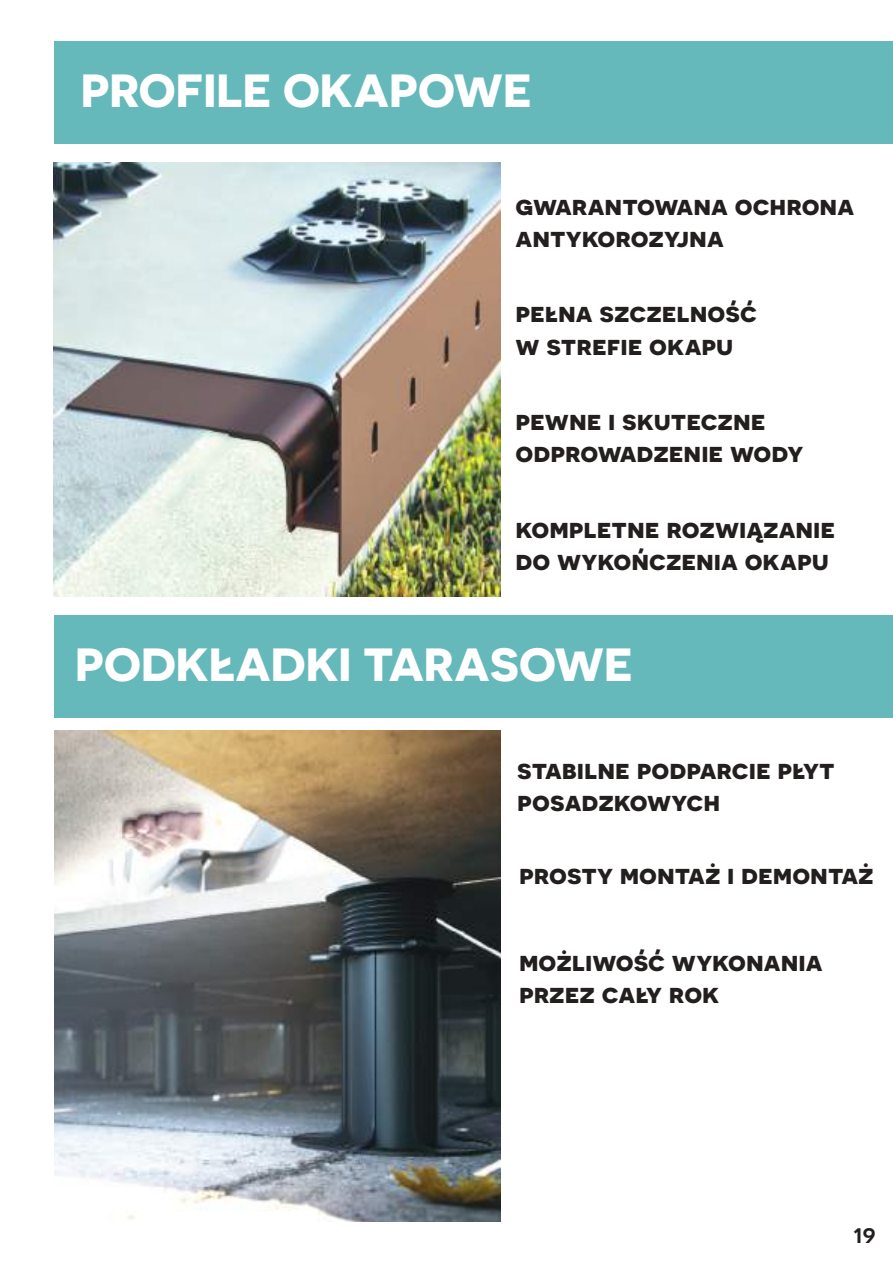
<style>
.page{position:relative;width:893px;height:1263px;background:#fff}
.page>*{position:absolute;margin:0;border:0;box-sizing:border-box;transform-origin:0 0}
.t1{font:700 46.5px "Novecentosanswide";color:#fff}
.t2{font:700 27px/32.4px "Novecentosanswide";color:#241f1f}
.t3{font:600 21px "Novecentosanswide";color:#241f1f}
</style>
<div class="page">
<img style="left:54px;top:162px;width:446px;height:435px">
<img style="left:54px;top:730px;width:446px;height:492px">
<div style="left:54px;top:41px;width:839px;height:102px;background:#66b9ba"></div>
<div style="left:54px;top:615px;width:839px;height:103px;background:#66b9ba"></div>
<h1 class="t1" style="left:81px;top:61px;width:452px">PROFILE OKAPOWE</h1>
<p class="t2" style="left:516px;top:188px;width:340px">gwarantowana ochrona antykorozyjna</p>
<p class="t2" style="left:516px;top:296px;width:243px">pełna szczelność w strefie okapu</p>
<p class="t2" style="left:516px;top:404px;width:289px">pewne i skuteczne odprowadzenie wody</p>
<p class="t2" style="left:516px;top:511px;width:321px">kompletne rozwiązanie do wykończenia okapu</p>
<h1 class="t1" style="left:75px;top:636px;width:559px">PODKŁADKI TARASOWE</h1>
<p class="t2" style="left:517px;top:753px;width:319px">stabilne podparcie płyt posadzkowych</p>
<p class="t2" style="left:519px;top:858px;width:356px">prosty montaż i demontaż</p>
<p class="t2" style="left:519px;top:944px;width:305px">możliwość wykonania przez cały rok</p>
<p class="t3" style="left:853px;top:1223px;width:24px">19</p>
</div>
